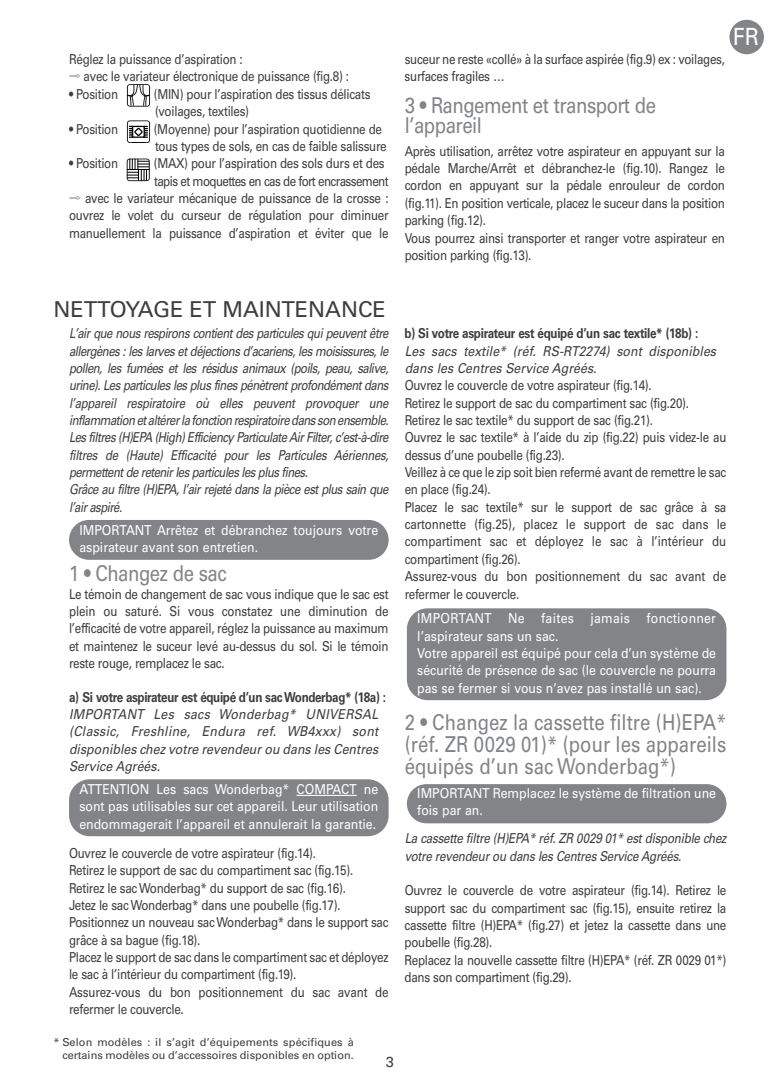
<style>
.page{position:relative;width:780px;height:1092px;background:#fff}
.page>*{position:absolute;margin:0;border:0;box-sizing:border-box;transform-origin:0 0}
.t1{font:23.75px "Univers";color:#fff;scale:.9 1}
.t2{font:22px/22px "Univers";letter-spacing:-.015em;color:#828487;text-align:justify;scale:.85 1}
.t3{font:22px "Univers";color:#3e3e3f}
.t4{font:14.5px "Univers";color:#3e3e3f}
.t5{font:13.75px/17.2px "Univers";letter-spacing:-.025em;color:#3e3e3f;scale:.85 1}
.t6{font:italic 13.75px/17.2px "Univers";letter-spacing:-.045em;color:#3e3e3f;scale:.83 1}
.t7{font:13.75px/17.2px "Univers";color:#fff;scale:.9 1}
.t8{font:italic 13.75px/17.2px "Univers";letter-spacing:-.045em;color:#3e3e3f;text-align:justify;scale:.9 1}
.t9{font:700 13.75px "Univers";letter-spacing:-.03em;color:#3e3e3f;scale:.85 1}
.t10{font:italic 13.75px/17.2px "Univers";letter-spacing:-.02em;color:#3e3e3f;scale:.85 1}
.t11{font:italic 13.75px/17.2px "Univers";letter-spacing:.005em;color:#3e3e3f;scale:.9 1}
.t12{font:11px/13.2px "Univers";color:#3e3e3f;text-align:right}
.s1{font-family:"Hira Kaku Pro W6 90 pv RKSJ H"}
</style>
<div class="page">
<div style="left:729px;top:20px;width:34px;height:34px;background:#828487;border-radius:50%"></div>
<div style="left:69px;top:520px;width:319px;height:39px;background:#828487;border-radius:20px"></div>
<div style="left:407px;top:784px;width:319px;height:39px;background:#828487;border-radius:20px"></div>
<div style="left:407px;top:608px;width:319px;height:92px;background:#828487;border-radius:21px"></div>
<svg style="left:127px;top:84px;width:23px;height:23px"></svg>
<svg style="left:127px;top:120px;width:23px;height:23px"></svg>
<div style="left:133px;top:126px;width:11px;height:11px;background:#fff"></div>
<div style="left:132px;top:126px;width:13px;height:12px;border:1px solid #000"></div>
<svg style="left:135px;top:128px;width:7px;height:7px"></svg>
<div style="left:134px;top:128px;width:9px;height:8px;border:1px solid #000;border-radius:3px"></div>
<svg style="left:127px;top:158px;width:23px;height:23px"></svg>
<div style="left:69px;top:779px;width:319px;height:57px;background:#828487;border-radius:21px"></div>
<hr style="left:296px;top:795px;width:61px;height:1px;background:#fff">
<p class="t5" style="left:69px;top:52px;width:331px">Réglez la puissance d’aspiration :<br><span class="s1">⇨</span> avec le variateur électronique de puissance (fig.8) :</p>
<p class="t5" style="left:69px;top:87px;width:59px">• Position</p>
<p class="t5" style="left:154px;top:87px;width:256px">(MIN) pour l’aspiration des tissus délicats (voilages, textiles)</p>
<p class="t5" style="left:69px;top:121px;width:59px">• Position</p>
<p class="t5" style="left:154px;top:121px;width:275px">(Moyenne) pour l’aspiration quotidienne de tous types de sols, en cas de faible salissure</p>
<p class="t5" style="left:69px;top:156px;width:59px">• Position</p>
<p class="t5" style="left:69px;top:156px;width:377px;text-align:right">(MAX) pour l’aspiration des sols durs et des<br>tapis et moquettes en cas de fort encrassement<br><span class="s1">⇨</span> avec le variateur mécanique de puissance de la crosse : ouvrez le volet du curseur de régulation pour diminuer manuellement la puissance d’aspiration et éviter que le</p>
<p class="t5" style="left:404px;top:52px;width:378px">suceur ne reste «collé» à la surface aspirée (fig.9) ex : voilages, surfaces fragiles …</p>
<h2 class="t2" style="left:404px;top:98px;width:297px;line-height:19.8px">3 • Rangement et transport de l’appareil</h2>
<p class="t5" style="left:404px;top:143px;width:378px">Après utilisation, arrêtez votre aspirateur en appuyant sur la pédale Marche/Arrêt et débranchez-le (fig.10). Rangez le cordon en appuyant sur la pédale enrouleur de cordon (fig.11). En position verticale, placez le suceur dans la position parking (fig.12).<br>Vous pourrez ainsi transporter et ranger votre aspirateur en position parking (fig.13).</p>
<h1 class="t1" style="left:733px;top:28px;width:30px">FR</h1>
<h2 class="t3" style="left:54px;top:301px;width:334px">NETTOYAGE ET MAINTENANCE</h2>
<p class="t6" style="left:69px;top:326px;width:386px">L’air que nous respirons contient des particules qui peuvent être allergènes : les larves et déjections d’acariens, les moisissures, le pollen, les fumées et les résidus animaux (poils, peau, salive, urine). Les particules les plus fines pénètrent profondément dans l’appareil respiratoire où elles peuvent provoquer une inflammation et altérer la fonction respiratoire dans son ensemble.<br>Les filtres (H)EPA (High) Efficiency Particulate Air Filter, c’est-à-dire filtres de (Haute) Efficacité pour les Particules Aériennes, permettent de retenir les particules les plus fines.<br>Grâce au filtre (H)EPA, l’air rejeté dans la pièce est plus sain que l’air aspiré.</p>
<p class="t7" style="left:79px;top:522px;width:333px">IMPORTANT Arrêtez et débranchez toujours votre aspirateur avant son entretien.</p>
<h2 class="t2" style="left:69px;top:564px;width:187px">1 • Changez de sac</h2>
<p class="t5" style="left:69px;top:586px;width:377px;text-align:justify">Le témoin de changement de sac vous indique que le sac est plein ou saturé. Si vous constatez une diminution de l’efficacité de votre appareil, réglez la puissance au maximum et maintenez le suceur levé au-dessus du sol. Si le témoin reste rouge, remplacez le sac.</p>
<p class="t9" style="left:69px;top:691px;width:374px">a) Si votre aspirateur est équipé d’un sac Wonderbag* (18a) :</p>
<p class="t8" style="left:69px;top:706px;width:345px">IMPORTANT Les sacs Wonderbag* UNIVERSAL (Classic, Freshline, Endura ref. WB4xxx) sont disponibles chez votre revendeur ou dans les Centres Service Agréés.</p>
<p class="t7" style="left:79px;top:781px;width:333px;text-align:justify">ATTENTION Les sacs Wonderbag* COMPACT ne sont pas utilisables sur cet appareil. Leur utilisation endommagerait l’appareil et annulerait la garantie.</p>
<p class="t5" style="left:69px;top:845px;width:377px">Ouvrez le couvercle de votre aspirateur (fig.14).<br>Retirez le support de sac du compartiment sac (fig.15).<br>Retirez le sac Wonderbag* du support de sac (fig.16).<br>Jetez le sac Wonderbag* dans une poubelle (fig.17).<br>Positionnez un nouveau sac Wonderbag* dans le support sac grâce à sa bague (fig.18).<br>Placez le support de sac dans le compartiment sac et déployez le sac à l’intérieur du compartiment (fig.19).<br>Assurez-vous du bon positionnement du sac avant de refermer le couvercle.</p>
<p class="t12" style="left:54px;top:1036px;width:302px">* Selon modèles : il s’agit d’équipements spécifiques à certains modèles ou d’accessoires disponibles en option.</p>
<p class="t4" style="left:386px;top:1056px;width:10px">3</p>
<p class="t9" style="left:404px;top:328px;width:347px">b) Si votre aspirateur est équipé d’un sac textile* (18b) :</p>
<p class="t11" style="left:404px;top:343px;width:347px">Les sacs textile* (réf. RS-RT2274) sont disponibles dans les Centres Service Agréés.</p>
<p class="t5" style="left:404px;top:378px;width:380px">Ouvrez le couvercle de votre aspirateur (fig.14).<br>Retirez le support de sac du compartiment sac (fig.20).<br>Retirez le sac textile* du support de sac (fig.21).<br>Ouvrez le sac textile* à l’aide du zip (fig.22) puis videz-le au dessus d’une poubelle (fig.23).<br>Veillez à ce que le zip soit bien refermé avant de remettre le sac en place (fig.24).<br>Placez le sac textile* sur le support de sac grâce à sa cartonnette (fig.25), placez le support de sac dans le compartiment sac et déployez le sac à l’intérieur du compartiment (fig.26).<br>Assurez-vous du bon positionnement du sac avant de refermer le couvercle.</p>
<p class="t7" style="left:417px;top:611px;width:333px">IMPORTANT Ne faites jamais fonctionner l’aspirateur sans un sac.<br>Votre appareil est équipé pour cela d’un système de sécurité de présence de sac (le couvercle ne pourra pas se fermer si vous n’avez pas installé un sac).</p>
<h2 class="t2" style="left:404px;top:713px;width:380px">2 • Changez la cassette filtre (H)EPA* (réf. ZR 0029 01)* (pour les appareils équipés d’un sac Wonderbag*)</h2>
<p class="t7" style="left:417px;top:785px;width:333px">IMPORTANT Remplacez le système de filtration une fois par an.</p>
<p class="t10" style="left:404px;top:830px;width:380px">La cassette filtre (H)EPA* réf. ZR 0029 01* est disponible chez votre revendeur ou dans les Centres Service Agréés.</p>
<p class="t5" style="left:404px;top:882px;width:380px">Ouvrez le couvercle de votre aspirateur (fig.14). Retirez le support sac du compartiment sac (fig.15), ensuite retirez la cassette filtre (H)EPA* (fig.27) et jetez la cassette dans une poubelle (fig.28).<br>Replacez la nouvelle cassette filtre (H)EPA* (réf. ZR 0029 01*) dans son compartiment (fig.29).</p>
</div>
